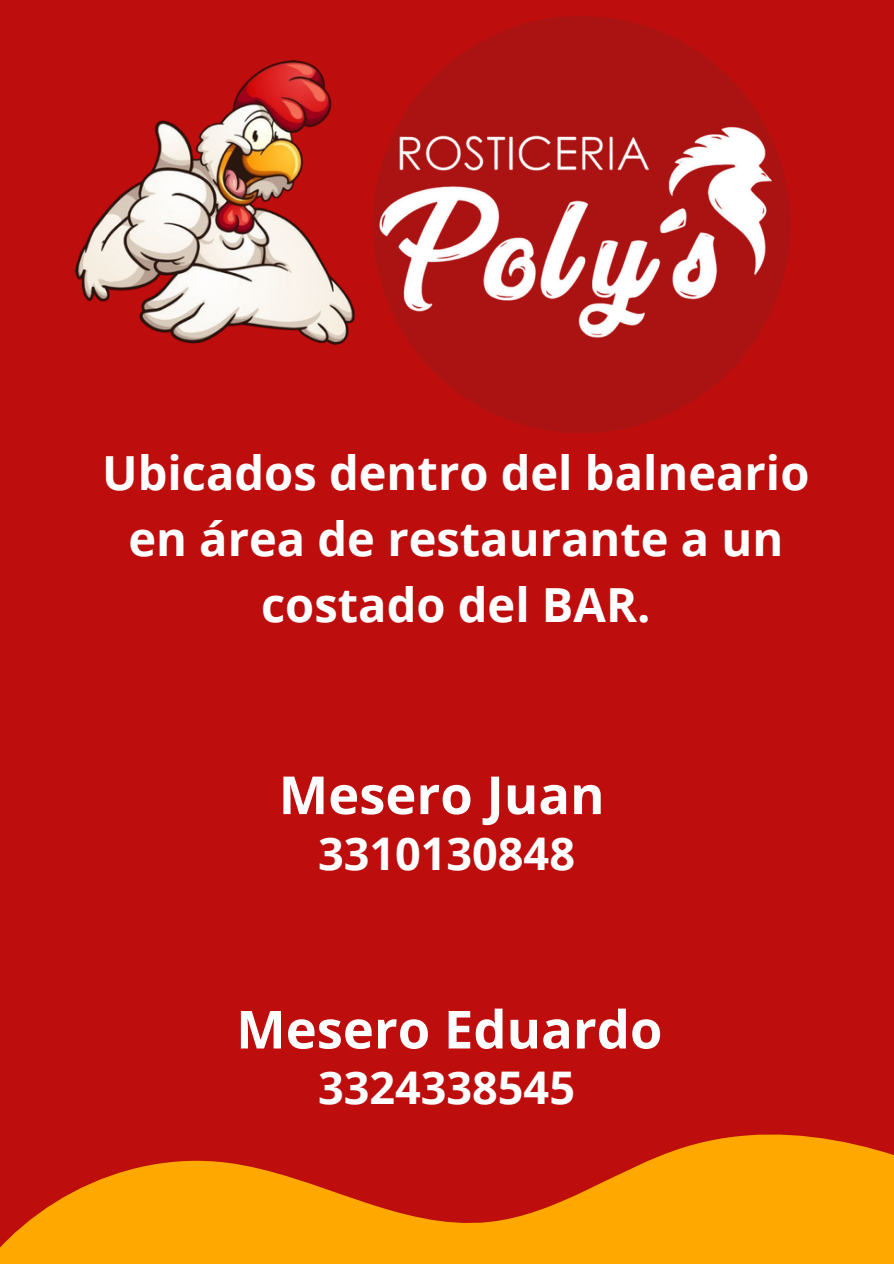
<style>
.page{position:relative;width:894px;height:1264px;background:#fff}
.page>*{position:absolute;margin:0;border:0;box-sizing:border-box;transform-origin:0 0}
.t1{font:700 52.5px "Open Sans";color:#fff}
.t2{font:700 46.95px/65.7px "Open Sans";color:#fff;text-align:center}
.t3{font:700 45px "Open Sans";color:#fff}
</style>
<div class="page">
<div style="left:0;top:0;width:893px;height:1263px;background:#bd0d0d"></div>
<div style="left:372px;top:16px;width:418px;height:417px;background:#ab1313;border-radius:50%"></div>
<img style="left:74px;top:60px;width:281px;height:285px">
<img style="left:372px;top:84px;width:418px;height:295px">
<svg style="left:0;top:1134px;width:893px;height:129px;fill:#ffa800"></svg>
<p class="t2" style="left:102px;top:439px;width:708px">Ubicados dentro del balneario en área de restaurante a un costado del BAR.</p>
<p class="t1" style="left:278px;top:758px;width:327px">Mesero Juan</p>
<h1 class="t3" style="left:318px;top:821px;width:258px">3310130848</h1>
<p class="t1" style="left:236px;top:992px;width:427px">Mesero Eduardo</p>
<p class="t3" style="left:318px;top:1055px;width:258px">3324338545</p>
</div>
